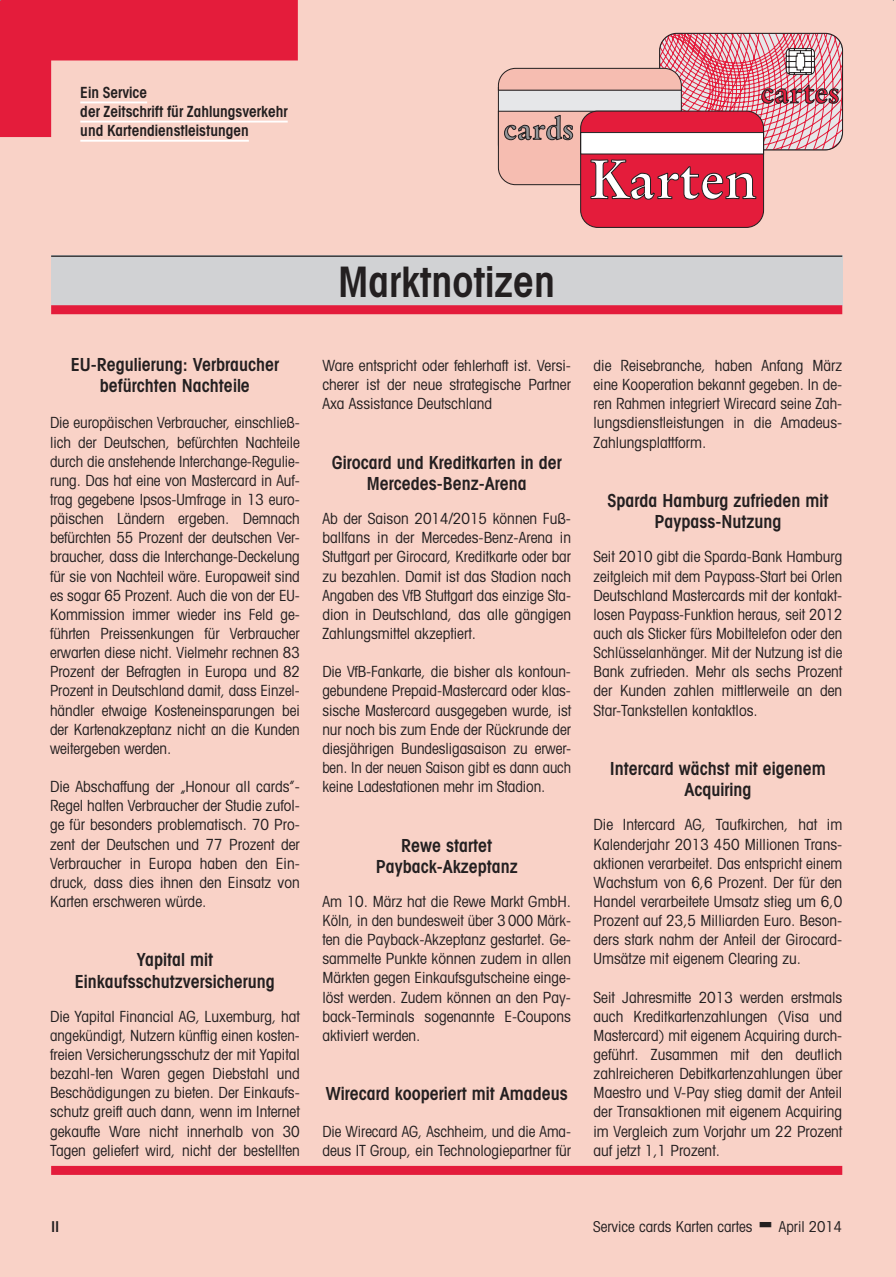
<style>
.page{position:relative;width:896px;height:1277px;background:#fff}
.page>*{position:absolute;margin:0;border:0;box-sizing:border-box;transform-origin:0 0}
.t1{font:700 54.75px "Stempel Garamond";color:#fff}
.t2{font:600 condensed 42px "Avant Garde";color:#231f20}
.t3{font:700 30.45px "Stempel Garamond";color:#e41c3b}
.t4{font:700 30.45px "Stempel Garamond";color:#939598}
.t5{font:600 condensed 18px/21.3px "Avant Garde";color:#231f20;text-align:center}
.t6{font:condensed 15.3px/19.2px "Avant Garde";color:#231f20;text-align:justify}
.t7{font:600 condensed 15.3px/19.2px "Avant Garde";color:#231f20}
.t8{font:condensed 15px "Avant Garde";color:#231f20}
.t9{font:600 condensed 15px "Avant Garde";color:#231f20}
</style>
<div class="page">
<hr style="left:893px;top:0;width:3px;height:1277px;background:#f9d2c7">
<div style="left:0;top:0;width:893px;height:1277px;background:#f9d2c7"></div>
<hr style="left:80px;top:140px;width:169px;height:2px;background:#fff">
<div style="left:51px;top:1165px;width:791px;height:9px;background:#e41c3b"></div>
<div style="left:580px;top:111px;width:183px;height:116px;background:#e41c3b;border-radius:17px"></div>
<svg style="left:498px;top:33px;width:344px;height:167px"></svg>
<div style="left:51px;top:255px;width:791px;height:50px;background:#d1d2d4"></div>
<hr style="left:51px;top:255px;width:791px;height:2px;background:#231f20">
<div style="left:51px;top:305px;width:791px;height:9px;background:#e41c3b"></div>
<svg style="left:0;top:0;width:298px;height:137px"></svg>
<p class="t7" style="left:80px;top:83px;width:209px">Ein Service<br>der Zeitschrift für Zahlungsverkehr und Kartendienstleistungen</p>
<h3 class="t3" style="left:760px;top:73px;width:81px">cartes</h3>
<h1 class="t1" style="left:588px;top:146px;width:171px">Karten</h1>
<h3 class="t4" style="left:503px;top:110px;width:72px">cards</h3>
<h2 class="t2" style="left:338px;top:256px;width:218px">Marktnotizen</h2>
<p class="t5" style="left:71px;top:354px;width:210px">EU-Regulierung: Verbraucher befürchten Nachteile</p>
<p class="t6" style="left:50px;top:413px;width:251px">Die europäischen Verbraucher, einschließ&shy;lich der Deutschen, befürchten Nachteile durch die anstehende Interchange-Regulie&shy;rung. Das hat eine von Mastercard in Auf&shy;trag gegebene Ipsos-Umfrage in 13 euro&shy;päischen Ländern ergeben. Demnach befürchten 55 Prozent der deutschen Ver&shy;braucher, dass die Interchange-Deckelung für sie von Nachteil wäre. Europaweit sind es sogar 65 Prozent. Auch die von der EU-Kommission immer wieder ins Feld ge&shy;führten Preissenkungen für Verbraucher erwarten diese nicht. Vielmehr rechnen 83<br>Prozent der Befragten in Europa und 82<br>Prozent in Deutschland damit, dass Einzel&shy;händler etwaige Kosteneinsparungen bei der Kartenakzeptanz nicht an die Kunden weitergeben werden.</p>
<p class="t6" style="left:50px;top:776px;width:251px">Die Abschaffung der „Honour all cards”- Regel halten Verbraucher der Studie zufol&shy;ge für besonders problematisch. 70 Pro&shy;zent der Deutschen und 77 Prozent der Verbraucher in Europa haben den Ein&shy;druck, dass dies ihnen den Einsatz von Karten erschweren würde.</p>
<p class="t5" style="left:75px;top:949px;width:201px">Yapital mit<br>Einkaufsschutzversicherung</p>
<p class="t6" style="left:50px;top:1006px;width:251px">Die Yapital Financial AG, Luxemburg, hat angekündigt, Nutzern künftig einen kosten&shy;freien Versicherungsschutz der mit Yapital bezahl-ten Waren gegen Diebstahl und Beschädigungen zu bieten. Der Einkaufs&shy;schutz greift auch dann, wenn im Internet gekaufte Ware nicht innerhalb von 30<br>Tagen geliefert wird, nicht der bestellten</p>
<p class="t6" style="left:322px;top:355px;width:250px">Ware entspricht oder fehlerhaft ist. Versi&shy;cherer ist der neue strategische Partner Axa Assistance Deutschland</p>
<p class="t5" style="left:332px;top:451px;width:232px">Girocard und Kreditkarten in der<br>Mercedes-Benz-Arena</p>
<p class="t6" style="left:322px;top:508px;width:250px">Ab der Saison 2014/2015 können Fuß&shy;ballfans in der Mercedes-Benz-Arena in Stuttgart per Girocard, Kreditkarte oder bar zu bezahlen. Damit ist das Stadion nach Angaben des VfB Stuttgart das einzige Sta&shy;dion in Deutschland, das alle gängigen Zahlungsmittel akzeptiert.</p>
<p class="t6" style="left:322px;top:662px;width:250px">Die VfB-Fankarte, die bisher als kontoun&shy;gebundene Prepaid-Mastercard oder klas&shy;sische Mastercard ausgegeben wurde, ist nur noch bis zum Ende der Rückrunde der diesjährigen Bundesligasaison zu erwer&shy;ben. In der neuen Saison gibt es dann auch keine Ladestationen mehr im Stadion.</p>
<p class="t5" style="left:376px;top:834px;width:143px">Rewe startet<br>Payback-Akzeptanz</p>
<p class="t6" style="left:322px;top:891px;width:250px">Am 10. März hat die Rewe Markt GmbH.<br>Köln, in den bundesweit über 3 000 Märk&shy;ten die Payback-Akzeptanz gestartet. Ge&shy;sammelte Punkte können zudem in allen Märkten gegen Einkaufsgutscheine einge&shy;löst werden. Zudem können an den Pay&shy;back-Terminals sogenannte E-Coupons aktiviert werden.</p>
<p class="t5" style="left:326px;top:1083px;width:244px">Wirecard kooperiert mit Amadeus</p>
<p class="t6" style="left:322px;top:1121px;width:250px">Die Wirecard AG, Aschheim, und die Ama&shy;deus IT Group, ein Technologiepartner für</p>
<p class="t6" style="left:593px;top:355px;width:250px">die Reisebranche, haben Anfang März eine Kooperation bekannt gegeben. In de&shy;ren Rahmen integriert Wirecard seine Zah&shy;lungsdienstleistungen in die Amadeus-Zahlungsplattform.</p>
<p class="t5" style="left:607px;top:490px;width:223px">Sparda Hamburg zufrieden mit<br>Paypass-Nutzung</p>
<p class="t6" style="left:593px;top:547px;width:250px">Seit 2010 gibt die Sparda-Bank Hamburg zeitgleich mit dem Paypass-Start bei Orlen Deutschland Mastercards mit der kontakt&shy;losen Paypass-Funktion heraus, seit 2012 auch als Sticker fürs Mobiltelefon oder den Schlüsselanhänger. Mit der Nutzung ist die Bank zufrieden. Mehr als sechs Prozent der Kunden zahlen mittlerweile an den Star-Tankstellen kontaktlos.</p>
<p class="t5" style="left:610px;top:757px;width:218px">Intercard wächst mit eigenem<br>Acquiring</p>
<p class="t6" style="left:593px;top:815px;width:250px">Die Intercard AG, Taufkirchen, hat im Kalenderjahr 2013 450 Millionen Trans&shy;aktionen verarbeitet. Das entspricht einem Wachstum von 6,6 Prozent. Der für den Handel verarbeitete Umsatz stieg um 6,0<br>Prozent auf 23,5 Milliarden Euro. Beson&shy;ders stark nahm der Anteil der Girocard-Umsätze mit eigenem Clearing zu.</p>
<p class="t6" style="left:593px;top:987px;width:250px">Seit Jahresmitte 2013 werden erstmals auch Kreditkartenzahlungen (Visa und Mastercard) mit eigenem Acquiring durch&shy;geführt. Zusammen mit den deutlich zahlreicheren Debitkartenzahlungen über Maestro und V-Pay stieg damit der Anteil der Transaktionen mit eigenem Acquiring im Vergleich zum Vorjahr um 22 Prozent auf jetzt 1,1 Prozent.</p>
<p class="t9" style="left:51px;top:1217px;width:10px">II</p>
<p class="t8" style="left:593px;top:1217px;width:161px">Service cards Karten cartes</p>
<p class="t8" style="left:779px;top:1217px;width:65px">April 2014</p>
</div>
